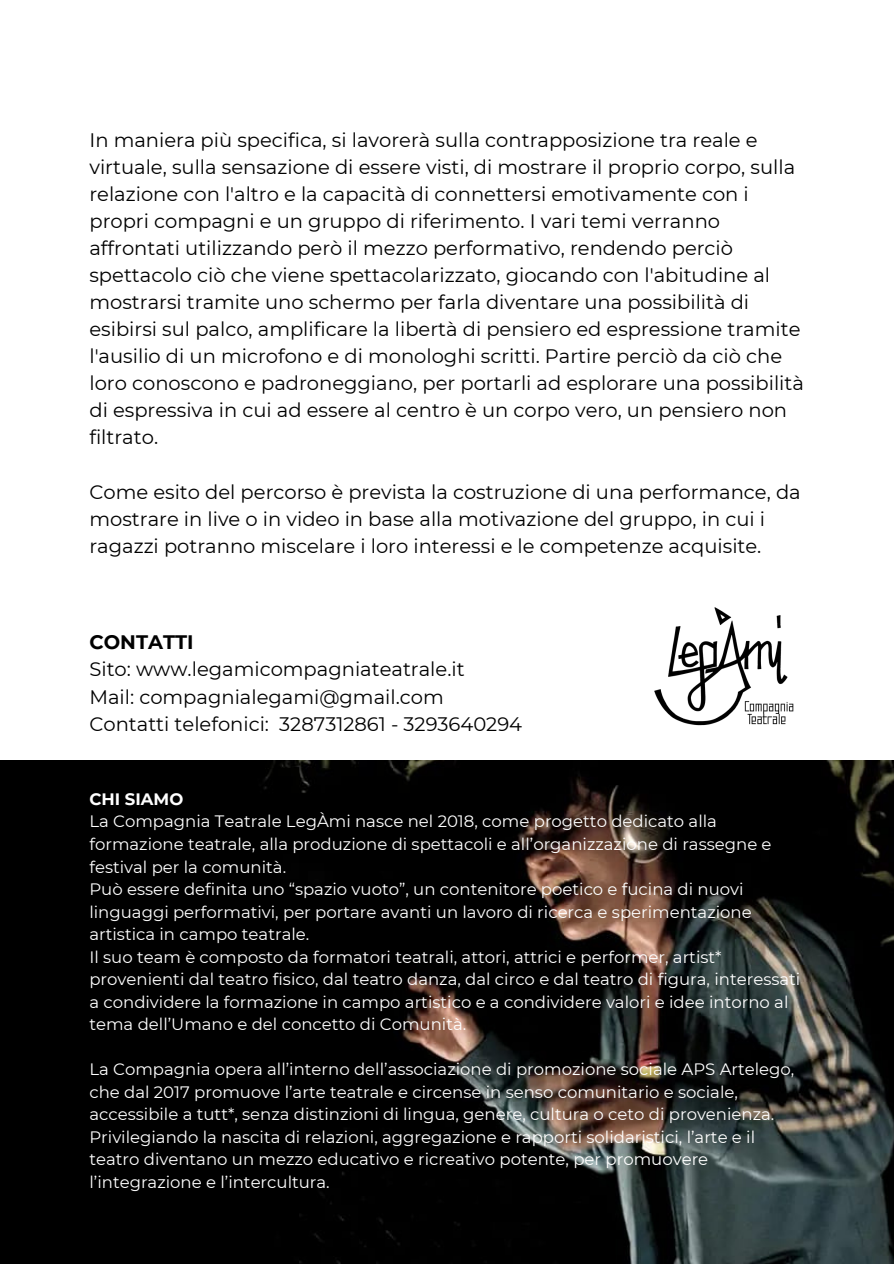
<style>
.page{position:relative;width:894px;height:1264px;background:#fff}
.page>*{position:absolute;margin:0;border:0;box-sizing:border-box;transform-origin:0 0}
.t1{font:19.5px/27px "Montserrat";color:#000}
.t2{font:700 19.5px "Montserrat";color:#000}
.t3{font:16.5px/22.5px "Montserrat";color:#fff}
.t4{font:700 16.5px "Montserrat";color:#fff}
</style>
<div class="page">
<img style="left:0;top:760px;width:893px;height:503px">
<img style="left:654px;top:607px;width:140px;height:119px">
<p class="t1" style="left:89px;top:126px;width:715px">In maniera più specifica, si lavorerà sulla contrapposizione tra reale e virtuale, sulla sensazione di essere visti, di mostrare il proprio corpo, sulla relazione con l'altro e la capacità di connettersi emotivamente con i propri compagni e un gruppo di riferimento. I vari temi verranno affrontati utilizzando però il mezzo performativo, rendendo perciò spettacolo ciò che viene spettacolarizzato, giocando con l'abitudine al mostrarsi tramite uno schermo per farla diventare una possibilità di esibirsi sul palco, amplificare la libertà di pensiero ed espressione tramite l'ausilio di un microfono e di monologhi scritti. Partire perciò da ciò che loro conoscono e padroneggiano, per portarli ad esplorare una possibilità di espressiva in cui ad essere al centro è un corpo vero, un pensiero non filtrato.</p>
<p class="t1" style="left:89px;top:478px;width:712px">Come esito del percorso è prevista la costruzione di una performance, da mostrare in live o in video in base alla motivazione del gruppo, in cui i ragazzi potranno miscelare i loro interessi e le competenze acquisite.</p>
<p class="t2" style="left:89px;top:630px;width:106px">CONTATTI</p>
<p class="t1" style="left:89px;top:656px;width:376px">Sito: www.legamicompagniateatrale.it</p>
<p class="t1" style="left:89px;top:683px;width:356px">Mail: compagnialegami@gmail.com</p>
<p class="t1" style="left:89px;top:710px;width:434px">Contatti telefonici: 3287312861 - 3293640294</p>
<p class="t4" style="left:89px;top:789px;width:95px">CHI SIAMO</p>
<p class="t3" style="left:89px;top:810px;width:683px">La Compagnia Teatrale LegÀmi nasce nel 2018, come progetto dedicato alla formazione teatrale, alla produzione di spettacoli e all’organizzazione di rassegne e festival per la comunità.</p>
<p class="t3" style="left:89px;top:877px;width:663px">Può essere definita uno “spazio vuoto”, un contenitore poetico e fucina di nuovi linguaggi performativi, per portare avanti un lavoro di ricerca e sperimentazione artistica in campo teatrale.</p>
<p class="t3" style="left:89px;top:945px;width:712px">Il suo team è composto da formatori teatrali, attori, attrici e performer, artist* provenienti dal teatro fisico, dal teatro danza, dal circo e dal teatro di figura, interessati a condividere la formazione in campo artistico e a condividere valori e idee intorno al tema dell’Umano e del concetto di Comunità.</p>
<p class="t3" style="left:89px;top:1058px;width:706px">La Compagnia opera all’interno dell’associazione di promozione sociale APS Artelego, che dal 2017 promuove l’arte teatrale e circense in senso comunitario e sociale, accessibile a tutt*, senza distinzioni di lingua, genere, cultura o ceto di provenienza.</p>
<p class="t3" style="left:89px;top:1125px;width:667px">Privilegiando la nascita di relazioni, aggregazione e rapporti solidaristici, l’arte e il teatro diventano un mezzo educativo e ricreativo potente, per promuovere l’integrazione e l’intercultura.</p>
</div>
